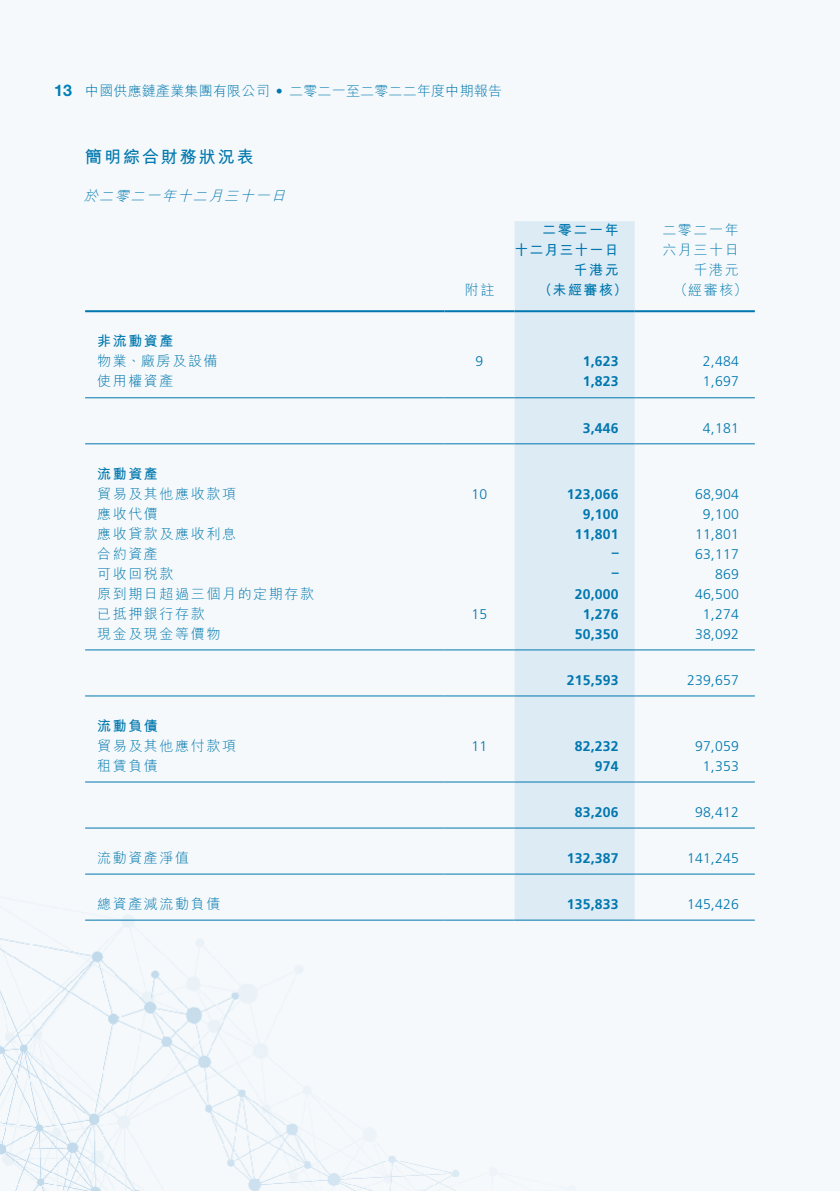
<style>
.page{position:relative;width:840px;height:1191px;background:#fff}
.page>*{position:absolute;margin:0;border:0;box-sizing:border-box;transform-origin:0 0}
.t1{font:700 17px "M Hei HK";letter-spacing:.115em;color:#0077ae}
.t2{font:700 16px "Helvetica Neue LT Std";color:#0080b5}
._01_Body_Text{font:300 14px "Frutiger LT Std";letter-spacing:.015em;color:#0077ae}
._15_Table_Stub{font:300 14px "M Hei HK";letter-spacing:.115em;color:#0077ae}
._01_Body_Text-2{font:700 14px "Frutiger LT Std";letter-spacing:.015em;color:#0077ae}
._15_Table_Stub-2{font:300 14px "M Hei HK";letter-spacing:.015em;color:#0077ae}
._01_Body_Text-3{font:300 14px/20px "M Hei HK";letter-spacing:.115em;color:#0077ae}
.t3{font:italic 300 14px "M Hei HK";color:#0077ae}
._15_Table_Stub-3{font:700 14px "M Hei HK";letter-spacing:.115em;color:#0077ae}
._01_Body_Text-4{font:700 14px/20px "M Hei HK";letter-spacing:.07em;color:#0077ae;text-align:right}
._01_Body_Text-5{font:700 14px "M Hei HK";letter-spacing:.115em;color:#0077ae}
.s1{font-family:"Frutiger LT Std"}
</style>
<div class="page">
<div style="left:0;top:221px;width:755px;height:970px;background:#f5f9fb"></div>
<svg style="left:514px;top:221px;width:120px;height:698px;background:#deebf5"></svg>
<hr style="left:85px;top:310px;width:359px;height:2px;background:#0077ae">
<hr style="left:444px;top:310px;width:70px;height:2px;background:#0077ae">
<hr style="left:514px;top:310px;width:120px;height:2px;background:#0077ae">
<hr style="left:634px;top:310px;width:120px;height:2px;background:#0077ae">
<hr style="left:85px;top:397px;width:359px;height:1px;background:#0077ae">
<hr style="left:444px;top:397px;width:70px;height:1px;background:#0077ae">
<hr style="left:514px;top:397px;width:120px;height:1px;background:#0077ae">
<hr style="left:634px;top:397px;width:120px;height:1px;background:#0077ae">
<hr style="left:85px;top:443px;width:359px;height:1px;background:#0077ae">
<hr style="left:444px;top:443px;width:70px;height:1px;background:#0077ae">
<hr style="left:514px;top:443px;width:120px;height:1px;background:#0077ae">
<hr style="left:634px;top:443px;width:120px;height:1px;background:#0077ae">
<hr style="left:85px;top:649px;width:359px;height:1px;background:#0077ae">
<hr style="left:444px;top:649px;width:70px;height:1px;background:#0077ae">
<hr style="left:514px;top:649px;width:120px;height:1px;background:#0077ae">
<hr style="left:634px;top:649px;width:120px;height:1px;background:#0077ae">
<hr style="left:85px;top:695px;width:359px;height:1px;background:#0077ae">
<hr style="left:444px;top:695px;width:70px;height:1px;background:#0077ae">
<hr style="left:514px;top:695px;width:120px;height:1px;background:#0077ae">
<hr style="left:634px;top:695px;width:120px;height:1px;background:#0077ae">
<hr style="left:85px;top:781px;width:359px;height:1px;background:#0077ae">
<hr style="left:444px;top:781px;width:70px;height:1px;background:#0077ae">
<hr style="left:514px;top:781px;width:120px;height:1px;background:#0077ae">
<hr style="left:634px;top:781px;width:120px;height:1px;background:#0077ae">
<hr style="left:85px;top:827px;width:359px;height:1px;background:#0077ae">
<hr style="left:444px;top:827px;width:70px;height:1px;background:#0077ae">
<hr style="left:514px;top:827px;width:120px;height:1px;background:#0077ae">
<hr style="left:634px;top:827px;width:120px;height:1px;background:#0077ae">
<hr style="left:85px;top:873px;width:359px;height:1px;background:#0077ae">
<hr style="left:444px;top:873px;width:70px;height:1px;background:#0077ae">
<hr style="left:514px;top:873px;width:120px;height:1px;background:#0077ae">
<hr style="left:634px;top:873px;width:120px;height:1px;background:#0077ae">
<hr style="left:85px;top:919px;width:359px;height:1px;background:#0077ae">
<hr style="left:444px;top:919px;width:70px;height:1px;background:#0077ae">
<hr style="left:514px;top:919px;width:120px;height:1px;background:#0077ae">
<hr style="left:634px;top:919px;width:120px;height:1px;background:#0077ae">
<p class="t2" style="left:54px;top:80px;width:20px">13</p>
<p class="_15_Table_Stub-2" style="left:85px;top:84px;width:418px">中國供應鏈產業集團有限公司 <span class="s1">•</span> 二零二一至二零二二年度中期報告</p>
<p class="t1" style="left:85px;top:144px;width:170px">簡明綜合財務狀況表</p>
<p class="t3" style="left:84px;top:188px;width:206px">於二零二一年十二月三十一日</p>
<p class="_01_Body_Text-4" style="left:514px;top:219px;width:106px">二零二一年<br>十二月三十一日</p>
<p class="_01_Body_Text-3" style="left:662px;top:220px;width:78px">二零二一年六月三十日</p>
<p class="_01_Body_Text-3" style="left:693px;top:260px;width:47px">千港元</p>
<p class="_01_Body_Text-5" style="left:573px;top:260px;width:47px">千港元</p>
<p class="_01_Body_Text-3" style="left:464px;top:280px;width:31px">附註</p>
<p class="_01_Body_Text-5" style="left:538px;top:280px;width:91px">（未經審核）</p>
<p class="_01_Body_Text-3" style="left:673px;top:280px;width:75px">（經審核(</p>
<p class="_15_Table_Stub-3" style="left:97px;top:331px;width:78px">非流動資產</p>
<p class="_15_Table_Stub" style="left:97px;top:354px;width:122px">物業、廠房及設備</p>
<p class="_01_Body_Text" style="left:475px;top:354px;width:9px">9</p>
<p class="_01_Body_Text-2" style="left:582px;top:353px;width:37px">1,623</p>
<p class="_01_Body_Text" style="left:702px;top:354px;width:37px">2,484</p>
<p class="_15_Table_Stub" style="left:97px;top:374px;width:78px">使用權資產</p>
<p class="_01_Body_Text-2" style="left:582px;top:373px;width:37px">1,823</p>
<p class="_01_Body_Text" style="left:702px;top:374px;width:37px">1,697</p>
<p class="_01_Body_Text-2" style="left:582px;top:419px;width:37px">3,446</p>
<p class="_01_Body_Text" style="left:702px;top:420px;width:37px">4,181</p>
<p class="_15_Table_Stub-3" style="left:97px;top:463px;width:62px">流動資產</p>
<p class="_15_Table_Stub" style="left:97px;top:486px;width:140px">貿易及其他應收款項</p>
<p class="_01_Body_Text" style="left:471px;top:486px;width:17px">10</p>
<p class="_01_Body_Text-2" style="left:566px;top:485px;width:53px">123,066</p>
<p class="_01_Body_Text" style="left:694px;top:486px;width:45px">68,904</p>
<p class="_15_Table_Stub" style="left:97px;top:506px;width:62px">應收代價</p>
<p class="_01_Body_Text-2" style="left:582px;top:505px;width:37px">9,100</p>
<p class="_01_Body_Text" style="left:702px;top:506px;width:37px">9,100</p>
<p class="_15_Table_Stub" style="left:97px;top:526px;width:140px">應收貸款及應收利息</p>
<p class="_01_Body_Text-2" style="left:574px;top:525px;width:45px">11,801</p>
<p class="_01_Body_Text" style="left:694px;top:526px;width:45px">11,801</p>
<p class="_15_Table_Stub" style="left:97px;top:546px;width:62px">合約資產</p>
<p class="_01_Body_Text-2" style="left:611px;top:544px;width:8px">–</p>
<p class="_01_Body_Text" style="left:694px;top:546px;width:45px">63,117</p>
<p class="_15_Table_Stub" style="left:97px;top:566px;width:78px">可收回稅款</p>
<p class="_01_Body_Text-2" style="left:611px;top:564px;width:8px">–</p>
<p class="_01_Body_Text" style="left:714px;top:566px;width:25px">869</p>
<p class="_15_Table_Stub" style="left:97px;top:586px;width:218px">原到期日超過三個月的定期存款</p>
<p class="_01_Body_Text-2" style="left:574px;top:585px;width:45px">20,000</p>
<p class="_01_Body_Text" style="left:694px;top:586px;width:45px">46,500</p>
<p class="_15_Table_Stub" style="left:97px;top:606px;width:109px">已抵押銀行存款</p>
<p class="_01_Body_Text" style="left:471px;top:606px;width:17px">15</p>
<p class="_01_Body_Text-2" style="left:582px;top:605px;width:37px">1,276</p>
<p class="_01_Body_Text" style="left:702px;top:606px;width:37px">1,274</p>
<p class="_15_Table_Stub" style="left:97px;top:626px;width:125px">現金及現金等價物</p>
<p class="_01_Body_Text-2" style="left:574px;top:625px;width:45px">50,350</p>
<p class="_01_Body_Text" style="left:694px;top:626px;width:45px">38,092</p>
<p class="_01_Body_Text-2" style="left:566px;top:671px;width:53px">215,593</p>
<p class="_01_Body_Text" style="left:686px;top:672px;width:53px">239,657</p>
<p class="_15_Table_Stub-3" style="left:97px;top:715px;width:62px">流動負債</p>
<p class="_15_Table_Stub" style="left:97px;top:738px;width:140px">貿易及其他應付款項</p>
<p class="_01_Body_Text" style="left:471px;top:738px;width:17px">11</p>
<p class="_01_Body_Text-2" style="left:574px;top:737px;width:45px">82,232</p>
<p class="_01_Body_Text" style="left:694px;top:738px;width:45px">97,059</p>
<p class="_15_Table_Stub" style="left:97px;top:758px;width:62px">租賃負債</p>
<p class="_01_Body_Text-2" style="left:594px;top:757px;width:25px">974</p>
<p class="_01_Body_Text" style="left:702px;top:758px;width:37px">1,353</p>
<p class="_01_Body_Text-2" style="left:574px;top:803px;width:45px">83,206</p>
<p class="_01_Body_Text" style="left:694px;top:804px;width:45px">98,412</p>
<p class="_15_Table_Stub" style="left:97px;top:850px;width:93px">流動資產淨值</p>
<p class="_01_Body_Text-2" style="left:566px;top:849px;width:53px">132,387</p>
<p class="_01_Body_Text" style="left:686px;top:850px;width:53px">141,245</p>
<p class="_15_Table_Stub" style="left:97px;top:896px;width:125px">總資產減流動負債</p>
<p class="_01_Body_Text-2" style="left:566px;top:895px;width:53px">135,833</p>
<p class="_01_Body_Text" style="left:686px;top:896px;width:53px">145,426</p>
</div>
